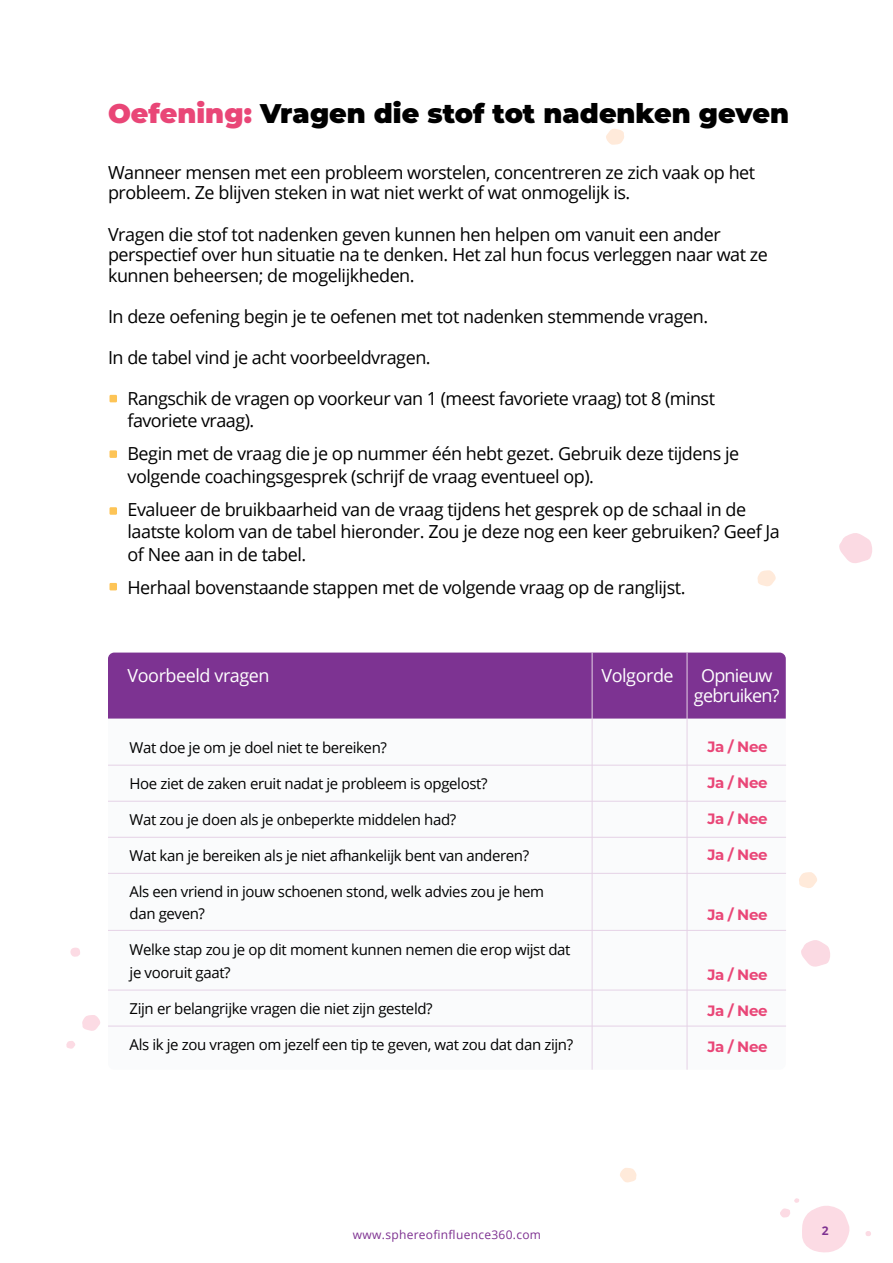
<style>
.page{position:relative;width:893px;height:1263px;background:#fff}
.page>*{position:absolute;margin:0;border:0;box-sizing:border-box;transform-origin:0 0}
.t1{font:900 27px "Montserrat";color:#000}
.t2{font:18px/22.5px "Open Sans";letter-spacing:-.025em;color:#000}
.t3{font:18px/20.5px "Open Sans";letter-spacing:-.025em;color:#fff;text-align:center}
.t4{font:15px/22.5px "Open Sans";letter-spacing:-.025em;color:#000}
.t5{font:700 15px "Montserrat";letter-spacing:-.025em;color:#e94677}
.t6{font:12px "Open Sans";letter-spacing:.025em;color:#7e3191}
.t7{font:700 12px "Open Sans";color:#7e3191}
.s1{color:#e94677}
</style>
<div class="page">
<svg style="left:606px;top:128px;width:18px;height:17px"></svg>
<svg style="left:70px;top:947px;width:10px;height:10px"></svg>
<svg style="left:82px;top:1015px;width:18px;height:16px"></svg>
<svg style="left:66px;top:1041px;width:9px;height:8px"></svg>
<svg style="left:801px;top:940px;width:29px;height:27px"></svg>
<svg style="left:839px;top:533px;width:33px;height:30px"></svg>
<svg style="left:620px;top:1168px;width:17px;height:15px"></svg>
<svg style="left:799px;top:872px;width:18px;height:16px"></svg>
<svg style="left:757px;top:570px;width:19px;height:17px"></svg>
<div style="left:109px;top:395px;width:8px;height:7px;background:#fdc456"></div>
<div style="left:109px;top:450px;width:8px;height:8px;background:#fdc456"></div>
<div style="left:109px;top:507px;width:8px;height:8px;background:#fdc456"></div>
<div style="left:109px;top:583px;width:8px;height:7px;background:#fdc456"></div>
<div style="left:108px;top:653px;width:678px;height:417px;background:#fafbfc;border-radius:6px"></div>
<div style="left:108px;top:652px;width:678px;height:66px;background:#7d3392"></div>
<hr style="left:687px;top:653px;width:1px;height:417px;background:#e5d2e6">
<hr style="left:592px;top:653px;width:1px;height:417px;background:#e5d2e6">
<hr style="left:108px;top:765px;width:678px;height:1px;background:#e5d2e6">
<hr style="left:108px;top:801px;width:678px;height:1px;background:#e5d2e6">
<hr style="left:108px;top:837px;width:678px;height:1px;background:#e5d2e6">
<hr style="left:108px;top:873px;width:678px;height:1px;background:#e5d2e6">
<hr style="left:108px;top:930px;width:678px;height:1px;background:#e5d2e6">
<hr style="left:108px;top:1026px;width:678px;height:1px;background:#e5d2e6">
<hr style="left:108px;top:990px;width:678px;height:1px;background:#e5d2e6">
<svg style="left:865px;top:1231px;width:6px;height:5px"></svg>
<svg style="left:780px;top:1198px;width:70px;height:55px"></svg>
<h1 class="t1" style="left:108px;top:94px;width:682px"><span class="s1">Oefening:</span> Vragen die stof tot nadenken geven</h1>
<p class="t2" style="left:108px;top:161px;width:649px;line-height:20.5px">Wanneer mensen met een probleem worstelen, concentreren ze zich vaak op het probleem. Ze blijven steken in wat niet werkt of wat onmogelijk is.</p>
<p class="t2" style="left:108px;top:223px;width:661px;line-height:20.5px">Vragen die stof tot nadenken geven kunnen hen helpen om vanuit een ander perspectief over hun situatie na te denken. Het zal hun focus verleggen naar wat ze kunnen beheersen; de mogelijkheden.</p>
<p class="t2" style="left:108px;top:305px;width:602px">In deze oefening begin je te oefenen met tot nadenken stemmende vragen.</p>
<p class="t2" style="left:108px;top:346px;width:324px">In de tabel vind je acht voorbeeldvragen.</p>
<p class="t2" style="left:127px;top:386px;width:589px">Rangschik de vragen op voorkeur van 1 (meest favoriete vraag) tot 8 (minst favoriete vraag).</p>
<p class="t2" style="left:127px;top:442px;width:613px">Begin met de vraag die je op nummer één hebt gezet. Gebruik deze tijdens je volgende coachingsgesprek (schrijf de vraag eventueel op).</p>
<p class="t2" style="left:127px;top:497px;width:654px">Evalueer de bruikbaarheid van de vraag tijdens het gesprek op de schaal in de laatste kolom van de tabel hieronder. Zou je deze nog een keer gebruiken? Geef Ja of Nee aan in de tabel.</p>
<p class="t2" style="left:127px;top:575px;width:560px">Herhaal bovenstaande stappen met de volgende vraag op de ranglijst.</p>
<p class="t3" style="left:128px;top:664px;width:143px">Voorbeeld vragen</p>
<p class="t3" style="left:601px;top:664px;width:74px">Volgorde</p>
<p class="t3" style="left:694px;top:664px;width:87px">Opnieuw gebruiken?</p>
<p class="t4" style="left:130px;top:736px;width:259px">Wat doe je om je doel niet te bereiken?</p>
<p class="t4" style="left:130px;top:772px;width:359px">Hoe ziet de zaken eruit nadat je probleem is opgelost?</p>
<p class="t4" style="left:130px;top:808px;width:328px">Wat zou je doen als je onbeperkte middelen had?</p>
<p class="t4" style="left:130px;top:844px;width:401px">Wat kan je bereiken als je niet afhankelijk bent van anderen?</p>
<p class="t4" style="left:130px;top:880px;width:416px">Als een vriend in jouw schoenen stond, welk advies zou je hem dan geven?</p>
<p class="t4" style="left:130px;top:938px;width:442px">Welke stap zou je op dit moment kunnen nemen die erop wijst dat je vooruit gaat?</p>
<p class="t4" style="left:130px;top:997px;width:305px">Zijn er belangrijke vragen die niet zijn gesteld?</p>
<p class="t4" style="left:130px;top:1033px;width:445px">Als ik je zou vragen om jezelf een tip te geven, wat zou dat dan zijn?</p>
<p class="t5" style="left:707px;top:736px;width:62px">Ja / Nee</p>
<p class="t5" style="left:707px;top:772px;width:62px">Ja / Nee</p>
<p class="t5" style="left:707px;top:808px;width:62px">Ja / Nee</p>
<p class="t5" style="left:707px;top:844px;width:62px">Ja / Nee</p>
<p class="t5" style="left:707px;top:904px;width:62px">Ja / Nee</p>
<p class="t5" style="left:707px;top:964px;width:62px">Ja / Nee</p>
<p class="t5" style="left:707px;top:1000px;width:62px">Ja / Nee</p>
<p class="t5" style="left:707px;top:1036px;width:62px">Ja / Nee</p>
<p class="t6" style="left:353px;top:1226px;width:190px">www.sphereofinfluence360.com</p>
<p class="t7" style="left:822px;top:1222px;width:8px">2</p>
</div>
